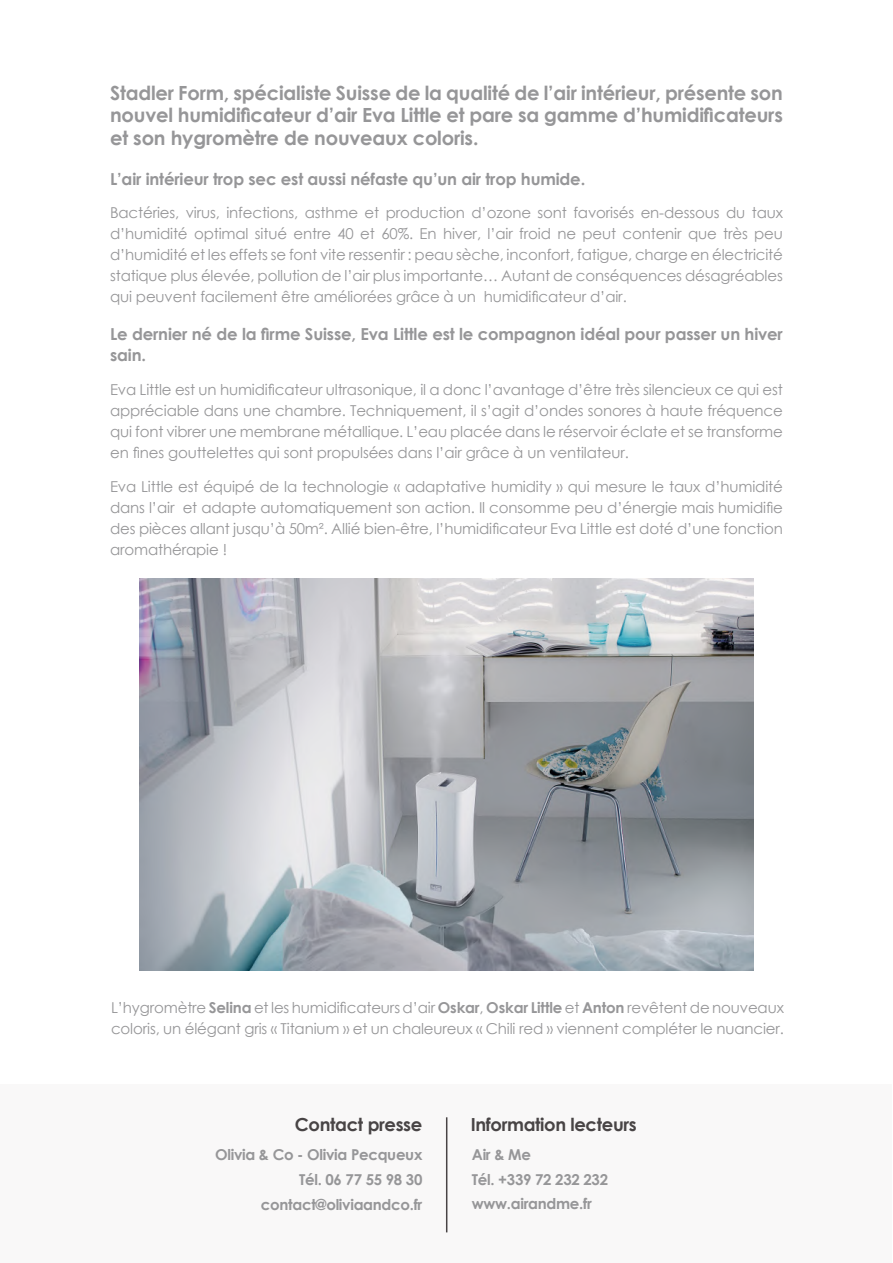
<style>
.page{position:relative;width:893px;height:1263px;background:#fff}
.page>*{position:absolute;margin:0;border:0;box-sizing:border-box;transform-origin:0 0}
.t1{font:700 19.5px/22.5px "Century Gothic";letter-spacing:-.01em;color:#969698;text-align:justify}
.t2{font:700 18px "Century Gothic";letter-spacing:-.02em;color:#484445}
.t3{font:700 16.5px/21px "Century Gothic";letter-spacing:-.01em;color:#969698}
.t4{font:15px/21px "Century Gothic";letter-spacing:-.01em;color:#969698;text-align:justify}
.t5{font:700 15px/24.8px "Century Gothic";letter-spacing:-.02em;color:#969698}
.s1{font-weight:700}
</style>
<div class="page">
<div style="left:1px;top:1084px;width:891px;height:178px;background:#f9f8f8"></div>
<hr style="left:446px;top:1117px;width:1px;height:115px;background:#484445">
<img style="left:139px;top:578px;width:614px;height:393px">
<h1 class="t1" style="left:110px;top:80px;width:674px">Stadler Form, spécialiste Suisse de la qualité de l’air intérieur, présente son nouvel humidificateur d’air Eva Little et pare sa gamme d’humidificateurs et son hygromètre de nouveaux coloris.</h1>
<p class="t3" style="left:110px;top:167px;width:477px">L’air intérieur trop sec est aussi néfaste qu’un air trop humide.</p>
<p class="t4" style="left:110px;top:202px;width:674px">Bactéries, virus, infections, asthme et production d’ozone sont favorisés en-dessous du taux d’humidité optimal situé entre 40 et 60%. En hiver, l’air froid ne peut contenir que très peu d’humidité et les effets se font vite ressentir : peau sèche, inconfort, fatigue, charge en électricité statique plus élevée, pollution de l’air plus importante… Autant de conséquences désagréables qui peuvent facilement être améliorées grâce à un humidificateur d’air.</p>
<p class="t3" style="left:110px;top:323px;width:674px">Le dernier né de la firme Suisse, Eva Little est le compagnon idéal pour passer un hiver sain.</p>
<p class="t4" style="left:110px;top:379px;width:674px">Eva Little est un humidificateur ultrasonique, il a donc l’avantage d’être très silencieux ce qui est appréciable dans une chambre. Techniquement, il s’agit d’ondes sonores à haute fréquence qui font vibrer une membrane métallique. L’eau placée dans le réservoir éclate et se transforme en fines gouttelettes qui sont propulsées dans l’air grâce à un ventilateur.</p>
<p class="t4" style="left:110px;top:475px;width:674px">Eva Little est équipé de la technologie « adaptative humidity » qui mesure le taux d’humidité dans l’air et adapte automatiquement son action. Il consomme peu d’énergie mais humidifie des pièces allant jusqu’à 50m². Allié bien-être, l’humidificateur Eva Little est doté d’une fonction aromathérapie !</p>
<p class="t4" style="left:111px;top:996px;width:674px">L’hygromètre <span class="s1">Selina</span> et les humidificateurs d’air <span class="s1">Oskar</span>, <span class="s1">Oskar Little</span> et <span class="s1">Anton</span> revêtent de nouveaux coloris, un élégant gris « Titanium » et un chaleureux « Chili red » viennent compléter le nuancier.</p>
<p class="t2" style="left:295px;top:1110px;width:129px">Contact presse</p>
<p class="t2" style="left:471px;top:1110px;width:167px">Information lecteurs</p>
<p class="t5" style="left:472px;top:1141px;width:138px">Air &amp; Me<br>Tél. +339 72 232 232 www.airandme.fr</p>
<p class="t5" style="left:215px;top:1141px;width:209px;text-align:right">Olivia &amp; Co - Olivia Pecqueux<br>Tél. 06 77 55 98 30 contact@oliviaandco.fr</p>
</div>
